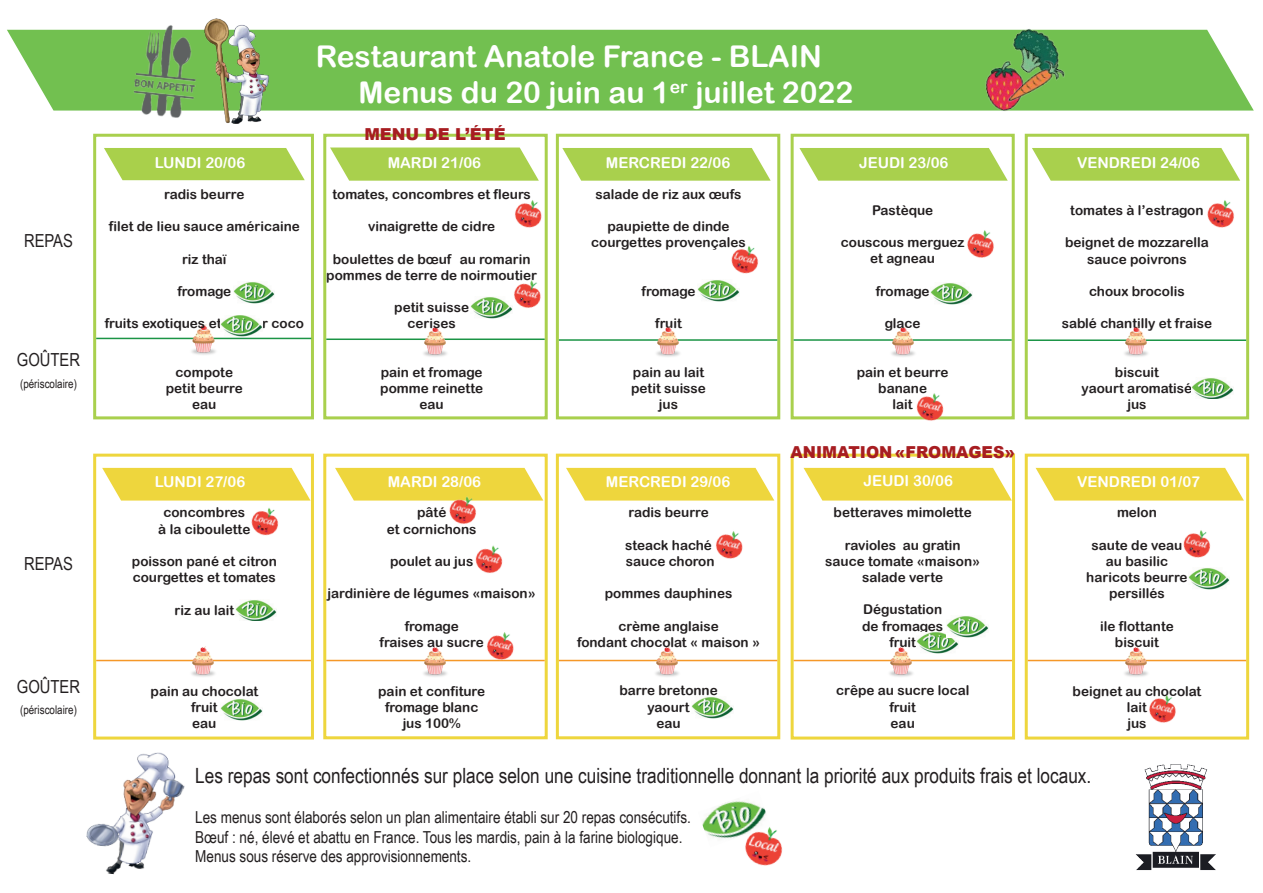
<style>
.page{position:relative;width:1263px;height:893px;background:#fff}
.page>*{position:absolute;margin:0;border:0;box-sizing:border-box;transform-origin:0 0}
.t1{font:30px/36px "Arial Rounded MT Bold";color:#fff}
.t2{font:21px "Arial Narrow";color:#231f20}
.t3{font:18px "Arial Narrow";color:#231f20}
.t4{font:18px "Arial Rounded MT Bold";color:#fff}
.t5{font:16.5px/19.8px "Arial Narrow";color:#231f20}
.t6{font:900 16.5px "Arial";color:#a71d21;scale:.96 1}
.t7{font:900 16.5px "Arial";color:#a71d21}
.t8{font:15px "Arial Rounded MT Bold";color:#fff}
.t9{font:13.5px/16.2px "Arial Rounded MT Bold";color:#231f20;text-align:center}
.t10{font:12px "Arial Narrow";color:#231f20}
</style>
<div class="page">
<div style="left:1025px;top:454px;width:224px;height:285px;border:3px solid #eed63d"></div>
<div style="left:556px;top:134px;width:224px;height:285px;border:3px solid #a9d04d"></div>
<div style="left:791px;top:134px;width:224px;height:285px;border:3px solid #a9d04d"></div>
<div style="left:1025px;top:134px;width:224px;height:285px;border:3px solid #a9d04d"></div>
<svg style="left:1032px;top:148px;width:208px;height:33px;background:#b1d45e"></svg>
<svg style="left:562px;top:148px;width:209px;height:33px;background:#b1d45f"></svg>
<div style="left:323px;top:134px;width:225px;height:285px;border:3px solid #a9d04d"></div>
<svg style="left:330px;top:148px;width:209px;height:33px;background:#b1d45f"></svg>
<div style="left:93px;top:134px;width:221px;height:285px;border:3px solid #a9d04d"></div>
<svg style="left:104px;top:148px;width:201px;height:32px;background:#b1d45b"></svg>
<div style="left:791px;top:454px;width:224px;height:285px;border:3px solid #eed63d"></div>
<div style="left:323px;top:454px;width:225px;height:285px;border:3px solid #eed63d"></div>
<div style="left:556px;top:454px;width:224px;height:285px;border:3px solid #eed63d"></div>
<div style="left:7px;top:30px;width:1247px;height:81px;background:#72c050"></div>
<img style="left:204px;top:19px;width:65px;height:105px">
<img style="left:1135px;top:764px;width:81px;height:107px">
<img style="left:131px;top:25px;width:72px;height:93px">
<img style="left:86px;top:752px;width:99px;height:123px">
<div style="left:93px;top:454px;width:221px;height:285px;border:3px solid #eed63d"></div>
<svg style="left:566px;top:468px;width:208px;height:33px;background:#efda50"></svg>
<img style="left:702px;top:801px;width:64px;height:38px">
<img style="left:738px;top:820px;width:45px;height:46px">
<svg style="left:102px;top:468px;width:208px;height:33px;background:#efda50"></svg>
<svg style="left:335px;top:468px;width:208px;height:33px;background:#efda51"></svg>
<svg style="left:803px;top:468px;width:209px;height:33px;background:#efda51"></svg>
<svg style="left:1035px;top:468px;width:209px;height:33px;background:#efda51"></svg>
<svg style="left:799px;top:148px;width:209px;height:33px;background:#b1d45f"></svg>
<img style="left:990px;top:29px;width:88px;height:65px">
<img style="left:971px;top:53px;width:33px;height:58px">
<img style="left:1004px;top:45px;width:69px;height:66px">
<hr style="left:96px;top:338px;width:215px;height:1px;background:#1b9445">
<img style="left:188px;top:324px;width:31px;height:31px">
<hr style="left:326px;top:338px;width:219px;height:2px;background:#1b9445">
<img style="left:420px;top:326px;width:30px;height:31px">
<hr style="left:559px;top:339px;width:218px;height:2px;background:#1b9445">
<img style="left:653px;top:326px;width:30px;height:31px">
<hr style="left:794px;top:339px;width:218px;height:2px;background:#1b9445">
<img style="left:888px;top:326px;width:30px;height:31px">
<hr style="left:1028px;top:339px;width:218px;height:2px;background:#1b9445">
<img style="left:1121px;top:326px;width:30px;height:31px">
<hr style="left:96px;top:660px;width:215px;height:1px;background:#f59828">
<img style="left:188px;top:646px;width:30px;height:31px">
<hr style="left:326px;top:660px;width:219px;height:1px;background:#f59828">
<img style="left:420px;top:646px;width:30px;height:31px">
<hr style="left:559px;top:660px;width:218px;height:1px;background:#f59828">
<img style="left:652px;top:646px;width:30px;height:31px">
<hr style="left:794px;top:660px;width:218px;height:1px;background:#f59828">
<img style="left:886px;top:646px;width:30px;height:31px">
<hr style="left:1028px;top:660px;width:218px;height:1px;background:#f59828">
<img style="left:1121px;top:646px;width:30px;height:31px">
<img style="left:697px;top:280px;width:42px;height:21px">
<img style="left:233px;top:282px;width:42px;height:21px">
<img style="left:471px;top:297px;width:38px;height:21px">
<img style="left:731px;top:246px;width:28px;height:28px">
<img style="left:916px;top:632px;width:42px;height:21px">
<img style="left:1183px;top:530px;width:28px;height:28px">
<img style="left:235px;top:600px;width:42px;height:21px">
<img style="left:1188px;top:568px;width:42px;height:21px">
<img style="left:445px;top:491px;width:37px;height:33px">
<img style="left:1149px;top:695px;width:27px;height:28px">
<img style="left:220px;top:315px;width:42px;height:22px">
<img style="left:220px;top:699px;width:42px;height:21px">
<img style="left:475px;top:545px;width:28px;height:28px">
<img style="left:692px;top:697px;width:41px;height:21px">
<img style="left:515px;top:195px;width:33px;height:39px">
<img style="left:509px;top:275px;width:38px;height:39px">
<img style="left:967px;top:230px;width:27px;height:28px">
<img style="left:931px;top:283px;width:41px;height:21px">
<img style="left:912px;top:393px;width:37px;height:28px">
<img style="left:1207px;top:200px;width:27px;height:28px">
<img style="left:1192px;top:378px;width:42px;height:21px">
<img style="left:251px;top:508px;width:28px;height:28px">
<img style="left:482px;top:632px;width:38px;height:30px">
<img style="left:716px;top:531px;width:27px;height:28px">
<img style="left:947px;top:616px;width:42px;height:21px">
<h3 class="t3" style="left:24px;top:227px;width:50px">REPAS</h3>
<h3 class="t3" style="left:17px;top:346px;width:65px">GOÛTER</h3>
<p class="t10" style="left:20px;top:375px;width:58px">(périscolaire)</p>
<h3 class="t3" style="left:24px;top:550px;width:50px">REPAS</h3>
<h3 class="t3" style="left:17px;top:673px;width:65px">GOÛTER</h3>
<p class="t10" style="left:20px;top:701px;width:58px">(périscolaire)</p>
<h1 class="t1" style="left:359px;top:38px;width:496px;text-indent:-43px">Restaurant Anatole France - BLAIN<br>Menus du 20 juin au 1<sup>er</sup> juillet 2022</h1>
<p class="t8" style="left:155px;top:154px;width:92px">LUNDI 20/06</p>
<p class="t9" style="left:164px;top:186px;width:82px">radis beurre</p>
<p class="t9" style="left:109px;top:218px;width:193px">filet de lieu sauce américaine</p>
<p class="t9" style="left:182px;top:251px;width:46px">riz thaï</p>
<p class="t9" style="left:177px;top:283px;width:55px">fromage</p>
<p class="t9" style="left:105px;top:315px;width:201px">fruits exotiques et rocher coco</p>
<p class="t9" style="left:166px;top:364px;width:78px">compote petit beurre eau</p>
<p class="t7" style="left:364px;top:122px;width:143px">MENU DE L’ÉTÉ</p>
<p class="t8" style="left:388px;top:154px;width:95px">MARDI 21/06</p>
<h3 class="t4" style="left:837px;top:157px;width:109px">JEUDI 18/04</h3>
<p class="t8" style="left:606px;top:154px;width:126px">MERCREDI 22/06</p>
<p class="t8" style="left:1077px;top:154px;width:125px">VENDREDI 24/06</p>
<p class="t8" style="left:859px;top:154px;width:91px">JEUDI 23/06</p>
<p class="t9" style="left:332px;top:186px;width:200px">tomates, concombres et fleurs</p>
<p class="t9" style="left:368px;top:218px;width:129px">vinaigrette de cidre</p>
<p class="t9" style="left:326px;top:251px;width:212px">boulettes de bœuf au romarin pommes de terre de noirmoutier</p>
<p class="t9" style="left:394px;top:299px;width:76px">petit suisse cerises</p>
<p class="t9" style="left:380px;top:364px;width:104px">pain et fromage pomme reinette eau</p>
<p class="t9" style="left:595px;top:185px;width:148px">salade de riz aux œufs</p>
<p class="t9" style="left:591px;top:218px;width:156px">paupiette de dinde courgettes provençales</p>
<p class="t9" style="left:641px;top:283px;width:55px">fromage</p>
<p class="t9" style="left:655px;top:315px;width:28px">fruit</p>
<p class="t9" style="left:631px;top:364px;width:76px">pain au lait petit suisse jus</p>
<p class="t9" style="left:872px;top:202px;width:63px">Pastèque</p>
<p class="t9" style="left:841px;top:234px;width:125px">couscous merguez et agneau</p>
<p class="t9" style="left:876px;top:283px;width:55px">fromage</p>
<p class="t9" style="left:885px;top:315px;width:37px">glace</p>
<p class="t9" style="left:857px;top:364px;width:93px">pain et beurre banane<br>lait</p>
<p class="t9" style="left:1070px;top:202px;width:135px">tomates à l’estragon</p>
<p class="t9" style="left:1065px;top:234px;width:145px">beignet de mozzarella sauce poivrons</p>
<p class="t9" style="left:1089px;top:283px;width:97px">choux brocolis</p>
<p class="t9" style="left:1062px;top:315px;width:152px">sablé chantilly et fraise</p>
<p class="t9" style="left:1081px;top:364px;width:112px">biscuit<br>yaourt aromatisé jus</p>
<p class="t6" style="left:790px;top:440px;width:235px">ANIMATION «FROMAGES»</p>
<p class="t8" style="left:863px;top:472px;width:91px">JEUDI 30/06</p>
<p class="t8" style="left:155px;top:472px;width:92px">LUNDI 27/06</p>
<p class="t8" style="left:388px;top:472px;width:95px">MARDI 28/06</p>
<p class="t8" style="left:606px;top:472px;width:126px">MERCREDI 29/06</p>
<p class="t8" style="left:1077px;top:472px;width:125px">VENDREDI 01/07</p>
<p class="t9" style="left:628px;top:504px;width:82px">radis beurre</p>
<p class="t9" style="left:625px;top:536px;width:91px;text-align:left">steack haché sauce choron</p>
<p class="t9" style="left:605px;top:585px;width:129px">pommes dauphines</p>
<p class="t9" style="left:577px;top:617px;width:185px">crème anglaise<br>fondant chocolat « maison »</p>
<p class="t9" style="left:619px;top:682px;width:100px">barre bretonne yaourt<br>eau</p>
<p class="t9" style="left:834px;top:504px;width:140px">betteraves mimolette</p>
<p class="t9" style="left:825px;top:536px;width:156px">ravioles au gratin sauce tomate «maison» salade verte</p>
<p class="t9" style="left:862px;top:601px;width:83px">Dégustation de fromages fruit</p>
<p class="t9" style="left:836px;top:682px;width:135px">crêpe au sucre local fruit<br>eau</p>
<p class="t9" style="left:1117px;top:504px;width:41px">melon</p>
<p class="t9" style="left:1086px;top:537px;width:103px">saute de veau au basilic haricots beurre persillés</p>
<p class="t9" style="left:1100px;top:618px;width:75px">ile flottante biscuit</p>
<p class="t9" style="left:1072px;top:682px;width:130px">beignet au chocolat lait<br>jus</p>
<p class="t9" style="left:158px;top:504px;width:94px">concombres à la ciboulette</p>
<p class="t9" style="left:132px;top:553px;width:146px;text-align:left">poisson pané et citron courgettes et tomates</p>
<p class="t9" style="left:175px;top:602px;width:61px">riz au lait</p>
<p class="t9" style="left:387px;top:504px;width:91px">pâté<br>et cornichons</p>
<p class="t9" style="left:390px;top:553px;width:85px">poulet au jus</p>
<p class="t9" style="left:328px;top:585px;width:210px">jardinière de légumes «maison»</p>
<p class="t9" style="left:379px;top:618px;width:106px">fromage<br>fraises au sucre</p>
<p class="t9" style="left:378px;top:683px;width:109px">pain et confiture fromage blanc jus 100%</p>
<p class="t9" style="left:151px;top:683px;width:109px">pain au chocolat fruit<br>eau</p>
<h2 class="t2" style="left:195px;top:760px;width:897px">Les repas sont confectionnés sur place selon une cuisine traditionnelle donnant la priorité aux produits frais et locaux.</h2>
<p class="t5" style="left:195px;top:806px;width:497px">Les menus sont élaborés selon un plan alimentaire établi sur 20 repas consécutifs.<br>Bœuf : né, élevé et abattu en France. Tous les mardis, pain à la farine biologique.<br>Menus sous réserve des approvisionnements.</p>
</div>
